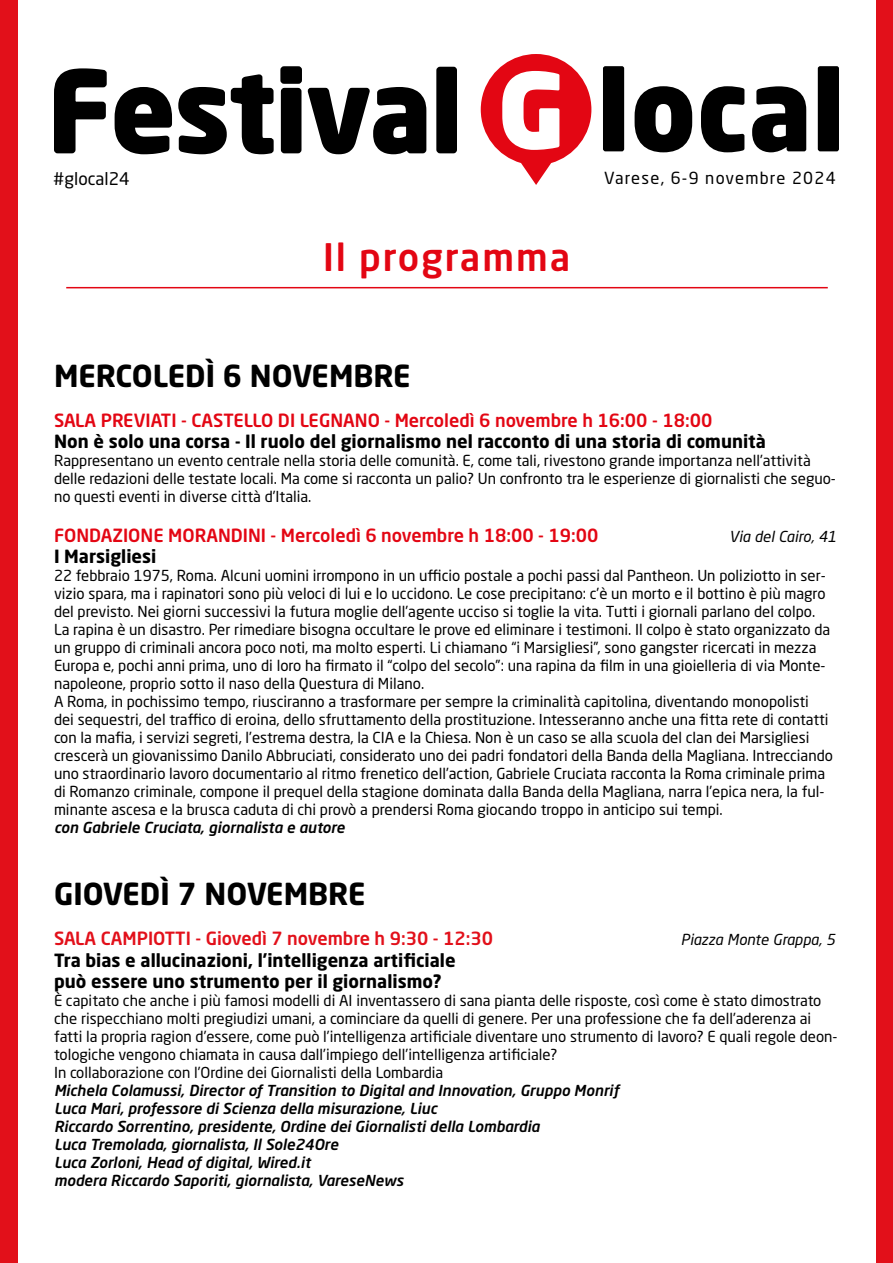
<style>
.page{position:relative;width:893px;height:1263px;background:#fff}
.page>*{position:absolute;margin:0;border:0;box-sizing:border-box;transform-origin:0 0}
.t1{font:500 37.5px "Neo Sans Pro";letter-spacing:.05em;color:#e30613}
.t2{font:700 30px "Neo Sans Pro";color:#000}
.t3{font:700 18px/21.6px "Neo Sans Pro";color:#000}
.t4{font:500 18px "Neo Sans Pro";color:#e30613}
.t5{font:500 18px "Neo Sans Pro";color:#e2101a}
.t6{font:17.25px "Neo Sans Pro";color:#000}
.t7{font:16.5px "Neo Sans Pro";letter-spacing:.075em;color:#000}
.t8{font:15px/18px "Neo Sans Pro";color:#000}
.t9{font:italic 500 15px/18px "Neo Sans Pro";color:#000}
.t10{font:italic 15px "Neo Sans Pro";color:#000}
</style>
<div class="page">
<svg style="left:54px;top:66px;width:373px;height:89px"></svg>
<svg style="left:436px;top:66px;width:21px;height:88px;background:#090909"></svg>
<div style="left:603px;top:66px;width:21px;height:85px;background:#000;border-radius:2px"></div>
<svg style="left:635px;top:86px;width:57px;height:66px"></svg>
<svg style="left:701px;top:86px;width:43px;height:66px"></svg>
<svg style="left:752px;top:86px;width:54px;height:66px"></svg>
<div style="left:818px;top:66px;width:21px;height:85px;background:#000;border-radius:2px"></div>
<svg style="left:481px;top:54px;width:110px;height:131px"></svg>
<div style="left:1px;top:1px;width:17px;height:1262px;background:#e2101a"></div>
<div style="left:876px;top:1px;width:17px;height:1262px;background:#e2101a"></div>
<hr style="left:66px;top:287px;width:762px;height:1px;background:#e30613">
<p class="t6" style="left:53px;top:168px;width:78px">#glocal24</p>
<h1 class="t1" style="left:323px;top:234px;width:249px">Il programma</h1>
<p class="t7" style="left:604px;top:168px;width:233px">Varese, 6-9 novembre 2024</p>
<h2 class="t2" style="left:54px;top:357px;width:358px">MERCOLEDÌ 6 NOVEMBRE</h2>
<p class="t4" style="left:54px;top:409px;width:660px">SALA PREVIATI - CASTELLO DI LEGNANO - Mercoledì 6 novembre h 16:00 - 18:00</p>
<p class="t3" style="left:54px;top:430px;width:713px">Non è solo una corsa - Il ruolo del giornalismo nel racconto di una storia di comunità</p>
<p class="t8" style="left:54px;top:451px;width:783px">Rappresentano un evento centrale nella storia delle comunità. E, come tali, rivestono grande importanza nell’attività delle redazioni delle testate locali. Ma come si racconta un palio? Un confronto tra le esperienze di giornalisti che seguo&shy;no questi eventi in diverse città d’Italia.</p>
<p class="t4" style="left:54px;top:524px;width:546px">FONDAZIONE MORANDINI - Mercoledì 6 novembre h 18:00 - 19:00</p>
<p class="t10" style="left:729px;top:527px;width:109px">Via del Cairo, 41</p>
<p class="t3" style="left:54px;top:545px;width:104px">I Marsigliesi</p>
<p class="t8" style="left:54px;top:567px;width:780px">22 febbraio 1975, Roma. Alcuni uomini irrompono in un ufficio postale a pochi passi dal Pantheon. Un poliziotto in ser&shy;vizio spara, ma i rapinatori sono più veloci di lui e lo uccidono. Le cose precipitano: c’è un morto e il bottino è più magro del previsto. Nei giorni successivi la futura moglie dell’agente ucciso si toglie la vita. Tutti i giornali parlano del colpo.<br>La rapina è un disastro. Per rimediare bisogna occultare le prove ed eliminare i testimoni. Il colpo è stato organizzato da un gruppo di criminali ancora poco noti, ma molto esperti. Li chiamano “i Marsigliesi”, sono gangster ricercati in mezza Europa e, pochi anni prima, uno di loro ha firmato il “colpo del secolo”: una rapina da film in una gioielleria di via Monte&shy;napoleone, proprio sotto il naso della Questura di Milano.<br>A Roma, in pochissimo tempo, riusciranno a trasformare per sempre la criminalità capitolina, diventando monopolisti<br>dei sequestri, del traffico di eroina, dello sfruttamento della prostituzione. Intesseranno anche una fitta rete di contatti con la mafia, i servizi segreti, l’estrema destra, la CIA e la Chiesa. Non è un caso se alla scuola del clan dei Marsigliesi crescerà un giovanissimo Danilo Abbruciati, considerato uno dei padri fondatori della Banda della Magliana. Intrecciando uno straordinario lavoro documentario al ritmo frenetico dell’action, Gabriele Cruciata racconta la Roma criminale prima di Romanzo criminale, compone il prequel della stagione dominata dalla Banda della Magliana, narra l’epica nera, la ful&shy;minante ascesa e la brusca caduta di chi provò a prendersi Roma giocando troppo in anticipo sui tempi.</p>
<p class="t9" style="left:54px;top:818px;width:292px">con Gabriele Cruciata, giornalista e autore</p>
<h2 class="t2" style="left:54px;top:875px;width:313px">GIOVEDÌ 7 NOVEMBRE</h2>
<p class="t5" style="left:54px;top:927px;width:441px">SALA CAMPIOTTI - Giovedì 7 novembre h 9:30 - 12:30</p>
<p class="t10" style="left:681px;top:930px;width:156px">Piazza Monte Grappa, 5</p>
<p class="t3" style="left:54px;top:949px;width:403px">Tra bias e allucinazioni, l’intelligenza artificiale può essere uno strumento per il giornalismo?</p>
<p class="t8" style="left:54px;top:991px;width:785px">È capitato che anche i più famosi modelli di AI inventassero di sana pianta delle risposte, così come è stato dimostrato che rispecchiano molti pregiudizi umani, a cominciare da quelli di genere. Per una professione che fa dell’aderenza ai fatti la propria ragion d’essere, come può l’intelligenza artificiale diventare uno strumento di lavoro? E quali regole deon&shy;tologiche vengono chiamata in causa dall’impiego dell’intelligenza artificiale?<br>In collaborazione con l’Ordine dei Giornalisti della Lombardia</p>
<p class="t9" style="left:54px;top:1081px;width:566px">Michela Colamussi, Director of Transition to Digital and Innovation, Gruppo Monrif Luca Mari, professore di Scienza della misurazione, Liuc<br>Riccardo Sorrentino, presidente, Ordine dei Giornalisti della Lombardia<br>Luca Tremolada, giornalista, Il Sole24Ore<br>Luca Zorloni, Head of digital, Wired.it<br>modera Riccardo Saporiti, giornalista, VareseNews</p>
</div>
